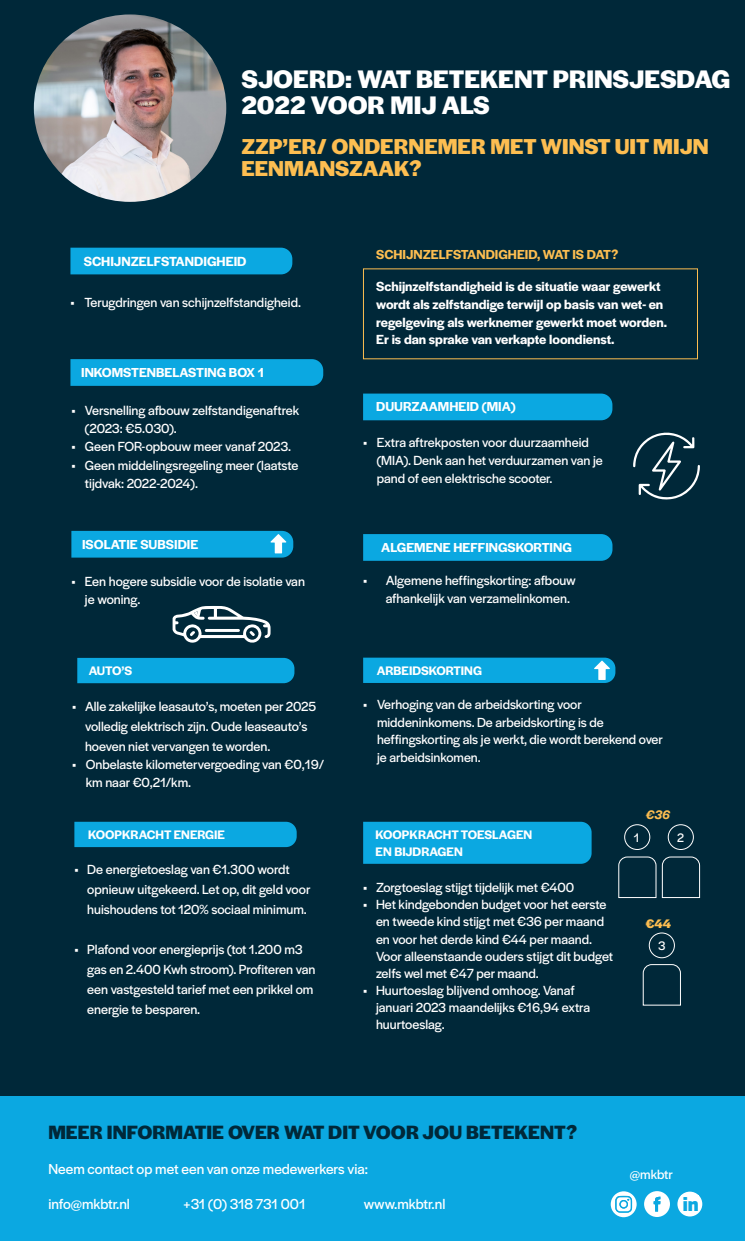
<style>
.page{position:relative;width:745px;height:1241px;background:#fff}
.page>*{position:absolute;margin:0;border:0;box-sizing:border-box;transform-origin:0 0}
.t1{font:700 26.38px/26.4px "Halyard Display";color:#fff}
.t2{font:700 22.5px/22.5px "Halyard Display";color:#fdbe51}
.t3{font:700 20px "Halyard Display";color:#002839}
.t4{font:900 18.25px "Exo";color:#0ba8e1}
.t5{font:15px "Halyard Display";color:#fff}
.t6{font:13.75px/18.1px "Halyard Display";color:#fff}
.t7{font:600 13.75px/18.1px "Halyard Display";color:#fff}
.t8{font:600 13.62px "Halyard Display";color:#fff}
.t9{font:600 13.62px "Halyard Display";color:#fdbe51}
.t10{font:600 12.88px "Halyard Display";color:#fff}
.t11{font:italic 600 12.88px "Halyard Display";color:#fdbe51}
.t12{font:700 12.88px "Halyard Display";color:#fdbe51}
.t13{font:12.88px "Halyard Display";color:#fff}
</style>
<div class="page">
<div style="left:0;top:968px;width:744px;height:230px;background:#002839"></div>
<div style="left:0;top:0;width:744px;height:158px;background:#002839"></div>
<div style="left:0;top:158px;width:744px;height:320px;background:#002839"></div>
<img style="left:34px;top:14px;width:192px;height:188px">
<div style="left:0;top:683px;width:744px;height:299px;background:#002839"></div>
<div style="left:0;top:470px;width:744px;height:213px;background:#002839"></div>
<div style="left:0;top:1095px;width:744px;height:145px;background:#0ba8e1"></div>
<svg style="left:610px;top:1191px;width:26px;height:25px"></svg>
<svg style="left:644px;top:1191px;width:25px;height:25px"></svg>
<svg style="left:677px;top:1191px;width:24px;height:25px"></svg>
<div style="left:680px;top:1195px;width:18px;height:17px;background:#fff"></div>
<div style="left:70px;top:248px;width:222px;height:26px;background:#0ba8e1"></div>
<div style="left:71px;top:531px;width:222px;height:26px;background:#0ba8e1"></div>
<div style="left:77px;top:657px;width:217px;height:26px;background:#0ba8e1"></div>
<svg style="left:172px;top:605px;width:98px;height:38px"></svg>
<svg style="left:70px;top:359px;width:253px;height:27px;background:#0aa5dd"></svg>
<div style="left:363px;top:534px;width:249px;height:26px;background:#0ba8e1"></div>
<svg style="left:363px;top:657px;width:252px;height:26px;background:#10a5dc"></svg>
<div style="left:363px;top:393px;width:249px;height:27px;background:#0ba8e1"></div>
<div style="left:74px;top:821px;width:222px;height:26px;background:#0ba8e1"></div>
<div style="left:363px;top:821px;width:228px;height:42px;background:#0ba8e1"></div>
<div style="left:624px;top:824px;width:25px;height:25px;border:1px solid #fff;border-radius:50%"></div>
<div style="left:667px;top:824px;width:26px;height:25px;border:1px solid #fff;border-radius:50%"></div>
<svg style="left:618px;top:856px;width:81px;height:42px"></svg>
<div style="left:648px;top:932px;width:26px;height:25px;border:1px solid #fff;border-radius:50%"></div>
<svg style="left:642px;top:964px;width:38px;height:41px"></svg>
<svg style="left:633px;top:432px;width:66px;height:68px"></svg>
<p class="t1" style="left:241px;top:64px;width:490px">SJOERD: WAT BETEKENT PRINSJESDAG<br>2022 VOOR MIJ ALS</p>
<p class="t2" style="left:241px;top:134px;width:468px">ZZP’ER/ ONDERNEMER MET WINST UIT MIJN<br>EENMANSZAAK?</p>
<p class="t7" style="left:84px;top:251px;width:164px">SCHIJNZELFSTANDIGHEID</p>
<p class="t6" style="left:70px;top:293px;width:232px">• Terugdringen van schijnzelfstandigheid.</p>
<p class="t8" style="left:81px;top:362px;width:184px">INKOMSTENBELASTING BOX 1</p>
<p class="t6" style="left:85px;top:400px;width:215px;text-indent:-14px">• Versnelling afbouw zelfstandigenaftrek (2023: €5.030).</p>
<p class="t6" style="left:71px;top:437px;width:221px">• Geen FOR-opbouw meer vanaf 2023.</p>
<p class="t6" style="left:85px;top:455px;width:215px;text-indent:-14px">• Geen middelingsregeling meer (laatste tijdvak: 2022-2024).</p>
<p class="t8" style="left:82px;top:534px;width:118px">ISOLATIE SUBSIDIE</p>
<p class="t6" style="left:85px;top:571px;width:221px;text-indent:-14px">• Een hogere subsidie voor de isolatie van je woning.</p>
<p class="t10" style="left:89px;top:661px;width:45px">AUTO’S</p>
<p class="t6" style="left:85px;top:695px;width:232px;line-height:20px;text-indent:-13px">• Alle zakelijke leasauto’s, moeten per 2025 volledig elektrisch zijn. Oude leaseauto’s hoeven niet vervangen te worden.</p>
<p class="t6" style="left:86px;top:754px;width:240px;text-indent:-14px">• Onbelaste kilometervergoeding van €0,19/ km naar €0,21/km.</p>
<p class="t10" style="left:88px;top:825px;width:138px">KOOPKRACHT ENERGIE</p>
<p class="t6" style="left:87px;top:858px;width:224px;line-height:20px;text-indent:-13px">• De energietoeslag van €1.300 wordt opnieuw uitgekeerd. Let op, dit geld voor huishoudens tot 120% sociaal minimum.</p>
<p class="t6" style="left:87px;top:938px;width:229px;line-height:20px;text-indent:-13px">• Plafond voor energieprijs (tot 1.200 m3 gas en 2.400 Kwh stroom). Profiteren van een vastgesteld tarief met een prikkel om energie te besparen.</p>
<p class="t9" style="left:376px;top:245px;width:243px">SCHIJNZELFSTANDIGHEID, WAT IS DAT?</p>
<p class="t7" style="left:376px;top:276px;width:292px">Schijnzelfstandigheid is de situatie waar gewerkt wordt als zelfstandige terwijl op basis van wet- en regelgeving als werknemer gewerkt moet worden.</p>
<p class="t7" style="left:376px;top:329px;width:240px">Er is dan sprake van verkapte loondienst.</p>
<p class="t8" style="left:376px;top:397px;width:141px">DUURZAAMHEID (MIA)</p>
<p class="t6" style="left:376px;top:432px;width:227px;text-indent:-14px">• Extra aftrekposten voor duurzaamheid (MIA). Denk aan het verduurzamen van je pand of een elektrische scooter.</p>
<p class="t8" style="left:381px;top:537px;width:192px">ALGEMENE HEFFINGSKORTING</p>
<p class="t6" style="left:385px;top:570px;width:192px;text-indent:-22px">• Algemene heffingskorting: afbouw afhankelijk van verzamelinkomen.</p>
<p class="t10" style="left:376px;top:661px;width:107px">ARBEIDSKORTING</p>
<p class="t6" style="left:377px;top:695px;width:287px;line-height:17.5px;text-indent:-14px">• Verhoging van de arbeidskorting voor middeninkomens. De arbeidskorting is de heffingskorting als je werkt, die wordt berekend over je arbeidsinkomen.</p>
<p class="t10" style="left:375px;top:825px;width:158px">KOOPKRACHT TOESLAGEN</p>
<p class="t10" style="left:375px;top:842px;width:89px">EN BIJDRAGEN</p>
<p class="t6" style="left:363px;top:877px;width:212px">• Zorgtoeslag stijgt tijdelijk met €400</p>
<p class="t6" style="left:376px;top:895px;width:238px;line-height:17.1px;text-indent:-13px">• Het kindgebonden budget voor het eerste en tweede kind stijgt met €36 per maand en voor het derde kind €44 per maand.<br>Voor alleenstaande ouders stijgt dit budget zelfs wel met €47 per maand.</p>
<p class="t6" style="left:376px;top:980px;width:215px;line-height:17.1px;text-indent:-13px">• Huurtoeslag blijvend omhoog. Vanaf januari 2023 maandelijks €16,94 extra huurtoeslag.</p>
<p class="t11" style="left:645px;top:805px;width:26px">€36</p>
<p class="t13" style="left:633px;top:828px;width:7px">1</p>
<p class="t13" style="left:676px;top:828px;width:8px">2</p>
<p class="t12" style="left:645px;top:914px;width:27px">€44</p>
<p class="t13" style="left:657px;top:936px;width:9px">3</p>
<p class="t3" style="left:48px;top:1117px;width:530px">MEER INFORMATIE OVER WAT DIT VOOR JOU BETEKENT?</p>
<p class="t5" style="left:48px;top:1158px;width:321px">Neem contact op met een van onze medewerkers via:</p>
<p class="t5" style="left:48px;top:1193px;width:83px">info@mkbtr.nl</p>
<p class="t5" style="left:183px;top:1193px;width:123px">+31 (0) 318 731 001</p>
<p class="t5" style="left:363px;top:1193px;width:83px">www.mkbtr.nl</p>
<p class="t4" style="left:682px;top:1190px;width:18px">in</p>
<p class="t6" style="left:629px;top:1164px;width:45px">@mkbtr</p>
</div>
